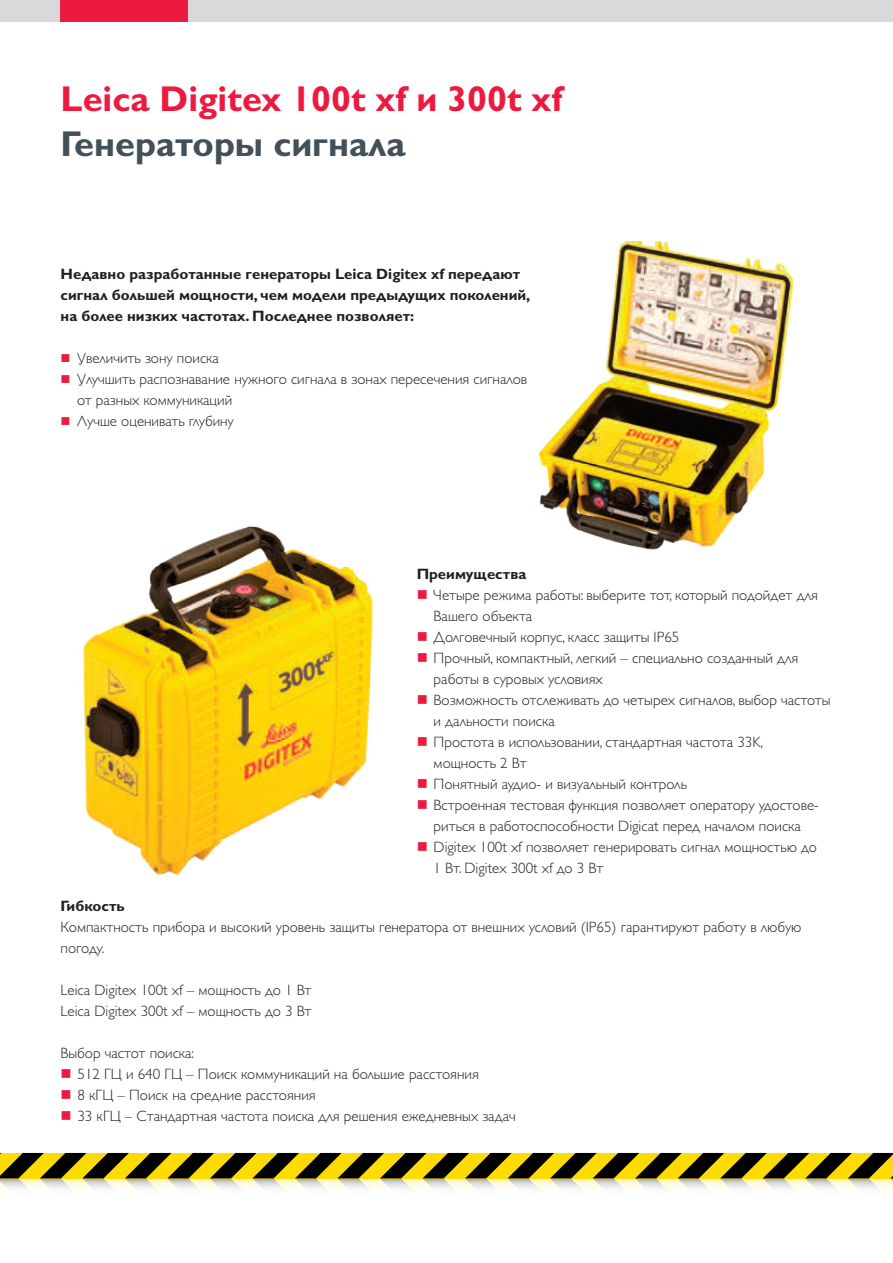
<style>
.page{position:relative;width:893px;height:1263px;background:#fff}
.page>*{position:absolute;margin:0;border:0;box-sizing:border-box;transform-origin:0 0}
.t1{font:700 36px "Gill Sans Cyr";color:#ed1a40}
.t2{font:700 36px "Gill Sans Cyr";color:#425159}
.t3{font:300 15px/21px "Gill Sans Cyr";color:#231f20}
.t4{font:700 15px/21px "Gill Sans Cyr";color:#231f20}
</style>
<div class="page">
<svg style="left:0;top:1153px;width:893px;height:36px;background:#a0923c"></svg>
<div style="left:0;top:0;width:893px;height:22px;background:#d8d9db"></div>
<div style="left:61px;top:0;width:127px;height:22px;background:#ed1a40"></div>
<img style="left:538px;top:241px;width:257px;height:309px">
<img style="left:83px;top:526px;width:291px;height:349px">
<h1 class="t1" style="left:61px;top:78px;width:503px">Leica Digitex 100t xf и 300t xf</h1>
<h1 class="t2" style="left:61px;top:123px;width:347px">Генераторы сигнала</h1>
<p class="t4" style="left:61px;top:263px;width:471px">Недавно разработанные генераторы Leica Digitex xf передают сигнал большей мощности, чем модели предыдущих поколений, на более низких частотах. Последнее позволяет:</p>
<p class="t3" style="left:77px;top:347px;width:452px">Увеличить зону поиска<br>Улучшить распознавание нужного сигнала в зонах пересечения сигналов от разных коммуникаций<br>Лучше оценивать глубину</p>
<p class="t4" style="left:417px;top:564px;width:111px">Преимущества</p>
<p class="t3" style="left:434px;top:585px;width:398px">Четыре режима работы: выберите тот, который подойдет для Вашего объекта<br>Долговечный корпус, класс защиты IP65<br>Прочный, компактный, легкий – специально созданный для работы в суровых условиях<br>Возможность отслеживать до четырех сигналов, выбор частоты и дальности поиска<br>Простота в использовании, стандартная частота 33K,<br>мощность 2 Вт<br>Понятный аудио- и визуальный контроль<br>Встроенная тестовая функция позволяет оператору удостове&shy;риться в работоспособности Digicat перед началом поиска Digitex 100t xf позволяет генерировать сигнал мощностью до<br>1 Вт. Digitex 300t xf до 3 Вт</p>
<p class="t4" style="left:61px;top:895px;width:66px">Гибкость</p>
<p class="t3" style="left:61px;top:916px;width:742px">Компактность прибора и высокий уровень защиты генератора от внешних условий (IP65) гарантируют работу в любую погоду.</p>
<p class="t3" style="left:61px;top:979px;width:253px">Leica Digitex 100t xf – мощность до 1 Вт<br>Leica Digitex 300t xf – мощность до 3 Вт</p>
<p class="t3" style="left:77px;top:1042px;width:440px;text-indent:-17px">Выбор частот поиска:<br>512 ГЦ и 640 ГЦ – Поиск коммуникаций на большие расстояния<br>8 кГЦ – Поиск на средние расстояния<br>33 кГЦ – Стандартная частота поиска для решения ежедневных задач</p>
</div>
